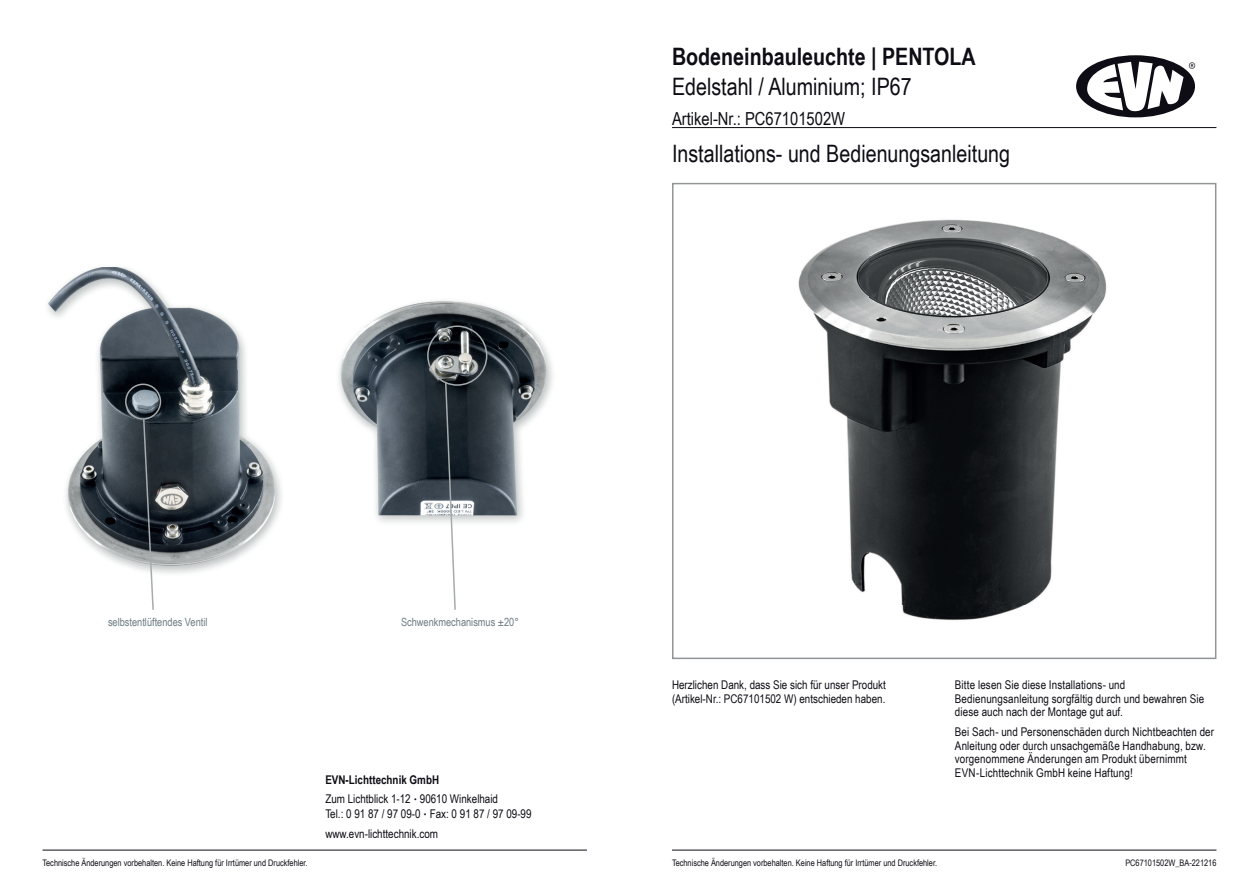
<style>
.page{position:relative;width:1259px;height:893px;background:#fff}
.page>*{position:absolute;margin:0;border:0;box-sizing:border-box;transform-origin:0 0}
.t1{font:24px "Arial Narrow";color:#0e0c14}
.t2{font:700 24px "Arial Narrow";color:#0e0c14}
.t3{font:18px "Arial Narrow";color:#0e0c14}
.t4{font:12px/13.5px "Arial Narrow";letter-spacing:.01em;color:#0e0c14}
.t5{font:11.25px "Arial Narrow";color:#6c7b82}
.t6{font:9px "Arial Narrow";color:#0e0c14}
.s1{font-weight:700}
.s2{font-size:7.5px}
</style>
<div class="page">
<hr style="left:672px;top:850px;width:544px;height:1px;background:#0e0c14">
<hr style="left:43px;top:850px;width:544px;height:1px;background:#0e0c14">
<hr style="left:672px;top:127px;width:544px;height:1px;background:#0e0c14">
<img style="left:95px;top:267px;width:157px;height:307px">
<img style="left:47px;top:268px;width:48px;height:281px">
<img style="left:252px;top:441px;width:30px;height:107px">
<img style="left:339px;top:317px;width:214px;height:206px">
<img style="left:379px;top:300px;width:135px;height:17px">
<div style="left:125px;top:384px;width:36px;height:36px;border:2px solid #a6abad;border-radius:50%"></div>
<div style="left:427px;top:325px;width:60px;height:61px;border:2px solid #a6abad;border-radius:50%"></div>
<svg style="left:142px;top:418px;width:13px;height:192px"></svg>
<svg style="left:444px;top:381px;width:13px;height:229px"></svg>
<img style="left:798px;top:219px;width:309px;height:401px">
<div style="left:672px;top:183px;width:544px;height:476px;border:2px solid #919598"></div>
<svg style="left:1076px;top:55px;width:119px;height:62px"></svg>
<h1 class="t2" style="left:672px;top:43px;width:305px">Bodeneinbauleuchte | PENTOLA</h1>
<h1 class="t1" style="left:672px;top:73px;width:241px">Edelstahl / Aluminium; IP67</h1>
<h2 class="t3" style="left:672px;top:108px;width:175px">Artikel-Nr.: PC67101502W</h2>
<h1 class="t1" style="left:672px;top:140px;width:340px">Installations- und Bedienungsanleitung</h1>
<p class="t5" style="left:108px;top:616px;width:101px">selbstentlüftendes Ventil</p>
<p class="t5" style="left:401px;top:616px;width:119px">Schwenkmechanismus ±20°</p>
<p class="t4" style="left:325px;top:770px;width:174px;line-height:19.2px"><span class="s1">EVN-Lichttechnik GmbH<br></span>Zum Lichtblick 1-12 <span class="s2">•</span> 90610 Winkelhaid</p>
<p class="t4" style="left:325px;top:805px;width:208px;line-height:19.2px">Tel.: 0 91 87 / 97 09-0 <span class="s2">•</span> Fax: 0 91 87 / 97 09-99 www.evn-lichttechnik.com</p>
<p class="t4" style="left:672px;top:678px;width:215px">Herzlichen Dank, dass Sie sich für unser Produkt (Artikel-Nr.: PC67101502 W) entschieden haben.</p>
<p class="t4" style="left:955px;top:678px;width:251px">Bitte lesen Sie diese Installations- und<br>Bedienungsanleitung sorgfältig durch und bewahren Sie diese auch nach der Montage gut auf.</p>
<p class="t4" style="left:955px;top:725px;width:261px">Bei Sach- und Personenschäden durch Nichtbeachten der Anleitung oder durch unsachgemäße Handhabung, bzw. vorgenommene Änderungen am Produkt übernimmt EVN-Lichttechnik GmbH keine Haftung!</p>
<p class="t6" style="left:43px;top:857px;width:267px">Technische Änderungen vorbehalten. Keine Haftung für Irrtümer und Druckfehler.</p>
<p class="t6" style="left:672px;top:857px;width:267px">Technische Änderungen vorbehalten. Keine Haftung für Irrtümer und Druckfehler.</p>
<p class="t6" style="left:1125px;top:857px;width:93px">PC67101502W_BA-221216</p>
</div>
